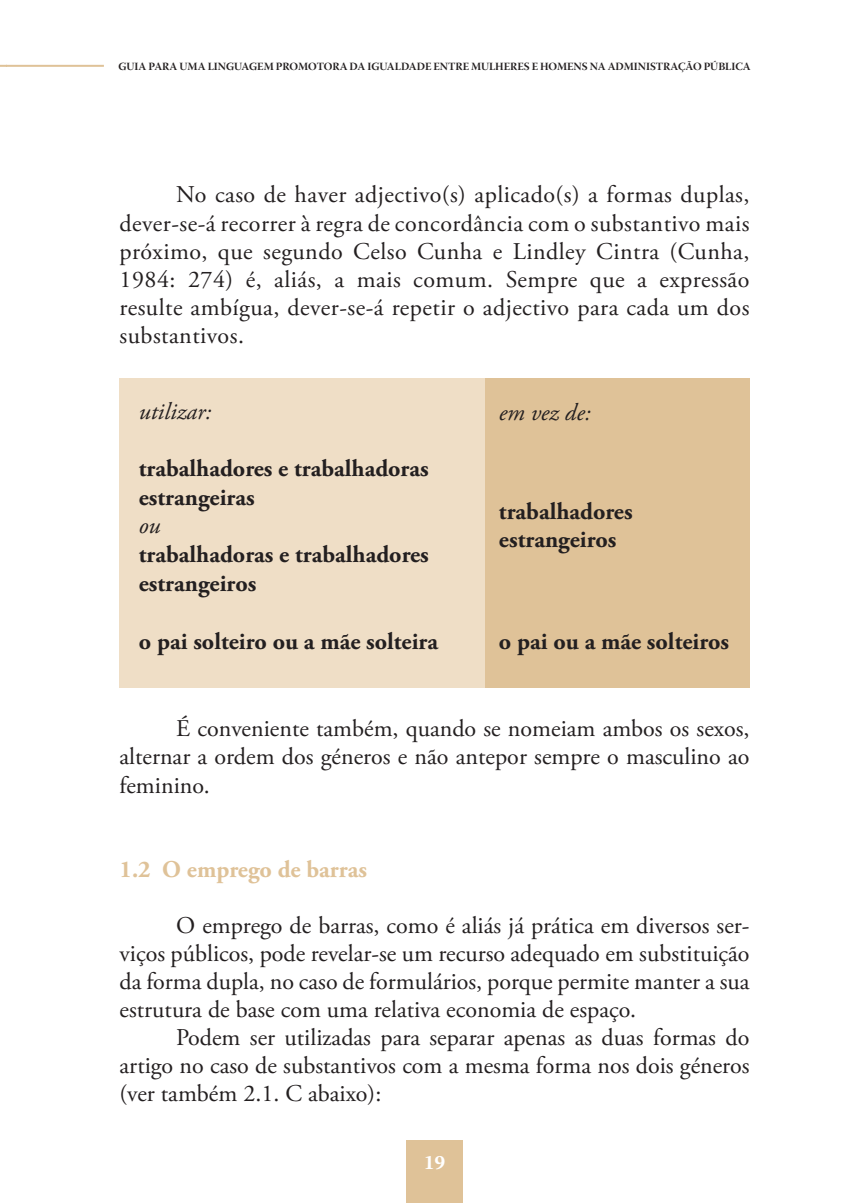
<style>
.page{position:relative;width:852px;height:1203px;background:#fff}
.page>*{position:absolute;margin:0;border:0;box-sizing:border-box;transform-origin:0 0}
.t1{font:24px/28px "Adobe Garamond Pro";color:#231f20;text-align:justify}
.t2{font:700 24px/28.8px "Adobe Garamond Pro";color:#231f20}
.t3{font:italic 24px "Adobe Garamond Pro";color:#231f20}
.t4{font:700 24px "Adobe Garamond Pro";color:#dfc298}
.t5{font:700 20px "Warnock Pro";color:#fff}
.t6{font:11px "Warnock Pro Bold Subh";color:#231f20}
</style>
<div class="page">
<svg style="left:0;top:65px;width:6px;height:2px"></svg>
<hr style="left:6px;top:65px;width:98px;height:2px;background:#dfc298">
<div style="left:406px;top:1140px;width:56px;height:63px;background:#dfc298"></div>
<div style="left:119px;top:378px;width:366px;height:310px;background:#efdec6"></div>
<div style="left:485px;top:378px;width:264px;height:310px;background:#dfc298"></div>
<p class="t6" style="left:118px;top:60px;width:16px">GUIA</p>
<p class="t6" style="left:148px;top:60px;width:41px">PARAUMA</p>
<p class="t6" style="left:207px;top:60px;width:28px">LINGUAGEM</p>
<p class="t6" style="left:276px;top:60px;width:23px">PROMOTO</p>
<p class="t6" style="left:332px;top:60px;width:48px">RA DA IGUALDADE</p>
<p class="t6" style="left:433px;top:60px;width:116px">ENTRE MULHERES E HOME</p>
<p class="t6" style="left:573px;top:60px;width:51px">NS NA ADMI</p>
<p class="t6" style="left:637px;top:60px;width:88px">NISTRAÇÃO PÚBLICA</p>
<p class="t1" style="left:119px;top:182px;width:631px;text-indent:57px">No caso de haver adjectivo(s) aplicado(s) a formas duplas, dever-se-á recorrer à regra de concordância com o substantivo mais próximo, que segundo Celso Cunha e Lindley Cintra (Cunha, 1984: 274) é, aliás, a mais comum. Sempre que a expressão resulte ambígua, dever-se-á repetir o adjectivo para cada um dos substantivos.</p>
<p class="t3" style="left:139px;top:397px;width:74px">utilizar:</p>
<p class="t2" style="left:139px;top:454px;width:291px">trabalhadores e trabalhadoras estrangeiras</p>
<p class="t3" style="left:139px;top:511px;width:23px">ou</p>
<p class="t2" style="left:139px;top:540px;width:291px">trabalhadoras e trabalhadores estrangeiros</p>
<p class="t2" style="left:139px;top:627px;width:300px">o pai solteiro ou a mãe solteira</p>
<p class="t3" style="left:498px;top:398px;width:93px">em vez de:</p>
<p class="t2" style="left:498px;top:497px;width:135px;line-height:28px">trabalhadores estrangeiros</p>
<p class="t2" style="left:498px;top:627px;width:231px">o pai ou a mãe solteiros</p>
<p class="t1" style="left:119px;top:715px;width:631px;text-indent:57px">É conveniente também, quando se nomeiam ambos os sexos, alternar a ordem dos géneros e não antepor sempre o masculino ao feminino.</p>
<p class="t4" style="left:119px;top:855px;width:249px">1.2 O emprego de barras</p>
<p class="t1" style="left:119px;top:911px;width:631px;text-indent:57px">O emprego de barras, como é aliás já prática em diversos ser&shy;viços públicos, pode revelar-se um recurso adequado em substituição da forma dupla, no caso de formulários, porque permite manter a sua estrutura de base com uma relativa economia de espaço.</p>
<p class="t1" style="left:119px;top:1023px;width:631px;text-indent:57px">Podem ser utilizadas para separar apenas as duas formas do artigo no caso de substantivos com a mesma forma nos dois géneros (ver também 2.1. C abaixo):</p>
<p class="t5" style="left:423px;top:1150px;width:23px">19</p>
</div>
